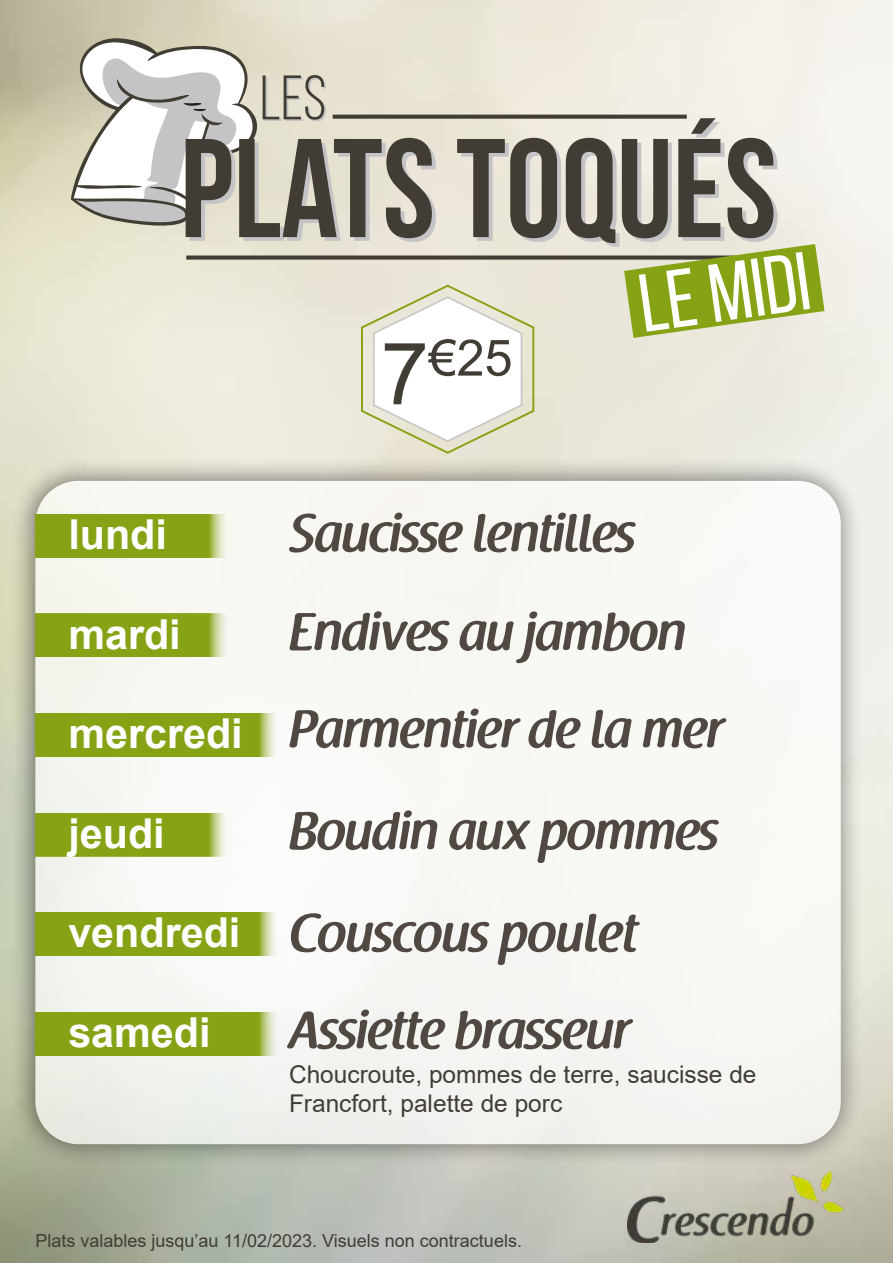
<style>
.page{position:relative;width:893px;height:1263px;background:#fff}
.page>*{position:absolute;margin:0;border:0;box-sizing:border-box;transform-origin:0 0}
.t1{font:600 53.1px "Raspoutine";letter-spacing:-.01em;color:#504841;scale:.95 1}
.t2{font:50.25px "Arial";color:#413d34}
.t3{font:700 41.25px "Arial";color:#fff}
.t4{font:24.45px/29.5px "Arial";color:#423e35}
.t5{font:18px "Arial";color:#413d34}
.s1{font-size:86.25px}
.s2{font-family:"Arial";font-weight:700;font-size:41.25px;color:#fff}
</style>
<div class="page">
<img style="left:0;top:0;width:893px;height:1263px">
<img style="left:628px;top:1171px;width:216px;height:71px">
<svg style="left:190px;top:122px;width:588px;height:125px;background:#e7e3d8"></svg>
<svg style="left:186px;top:118px;width:587px;height:125px;background:#a6a298"></svg>
<svg style="left:69px;top:34px;width:257px;height:197px"></svg>
<svg style="left:333px;top:115px;width:354px;height:4px"></svg>
<div style="left:186px;top:255px;width:591px;height:5px;background:#413d34"></div>
<svg style="left:624px;top:244px;width:200px;height:94px"></svg>
<svg style="left:360px;top:283px;width:175px;height:172px"></svg>
<div style="left:10px;top:456px;width:853px;height:710px;background:#000;opacity:.75"></div>
<div style="left:35px;top:481px;width:806px;height:663px;background:#f8f8f3;border-radius:43px"></div>
<div style="left:35px;top:713px;width:244px;height:44px;background:#86a315"></div>
<div style="left:35px;top:514px;width:194px;height:43px;background:#86a315"></div>
<div style="left:35px;top:614px;width:194px;height:43px;background:#86a315"></div>
<div style="left:35px;top:912px;width:244px;height:44px;background:#86a315"></div>
<div style="left:35px;top:1012px;width:244px;height:43px;background:#86a315"></div>
<div style="left:35px;top:813px;width:194px;height:43px;background:#86a315"></div>
<p class="t2" style="left:381px;top:323px;width:133px"><span class="s1">7</span>€25</p>
<p class="t3" style="left:68px;top:506px;width:100px">lundi</p>
<p class="t1" style="left:289px;top:504px;width:366px">Saucisse lentilles</p>
<p class="t3" style="left:68px;top:605px;width:114px">mardi</p>
<p class="t1" style="left:289px;top:602px;width:419px">Endives au jambon</p>
<p class="t1" style="left:68px;top:700px;width:691px"><span class="s2">mercredi</span> Parmentier de la mer</p>
<p class="t3" style="left:68px;top:804px;width:98px">jeudi</p>
<p class="t1" style="left:289px;top:801px;width:453px">Boudin aux pommes</p>
<p class="t1" style="left:68px;top:903px;width:600px"><span class="s2">vendredi</span> Couscous poulet</p>
<p class="t3" style="left:68px;top:1003px;width:144px">samedi</p>
<p class="t1" style="left:289px;top:1000px;width:360px">Assiette brasseur</p>
<p class="t4" style="left:289px;top:1059px;width:469px">Choucroute, pommes de terre, saucisse de<br>Francfort, palette de porc</p>
<p class="t5" style="left:35px;top:1228px;width:488px">Plats valables jusqu’au 11/02/2023. Visuels non contractuels.</p>
</div>
